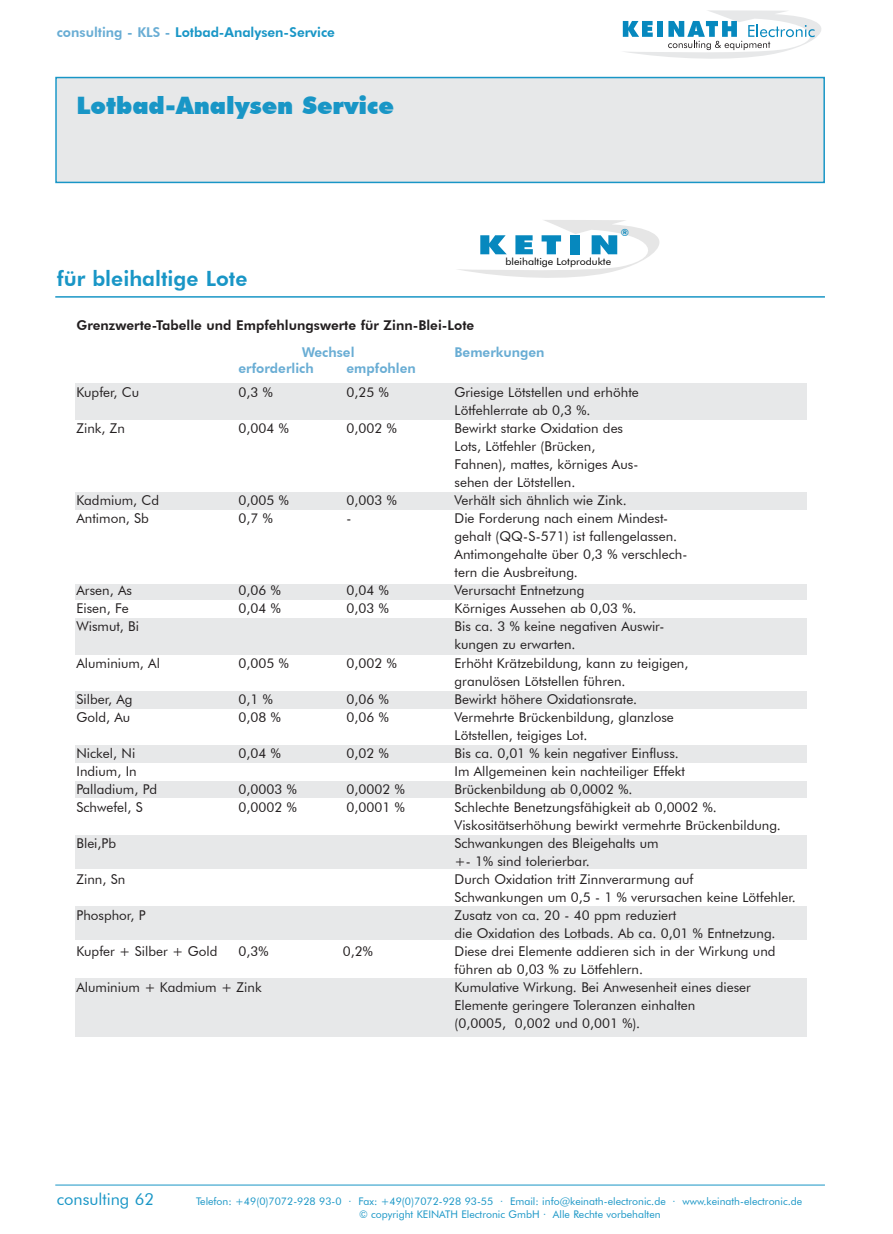
<style>
.page{position:relative;width:893px;height:1234px;background:#fff}
.page>*{position:absolute;margin:0;border:0;box-sizing:border-box;transform-origin:0 0}
.t1{font:900 24px "Futura BT";color:#1996c6}
.t2{font:800 21px "Futura BT";color:#1996c6}
.t3{font:16.5px "Futura BT";color:#1996c6}
.t4{font:13.5px/18px "Futura BT";color:#231f20}
.t5{font:800 13.5px "Futura BT";color:#231f20}
.t6{font:800 13.5px "Futura BT";color:#69add4}
.t7{font:800 13.5px "Futura BT";color:#1996c6}
.t8{font:10.5px/12.6px "Futura BT";color:#1996c6}
.t9{font:9.9px "Futura BT";color:#000;scale:1.07 1}
.t10{font:800 9.9px "Futura BT";color:#0688be}
.s1{color:#69add4}
</style>
<div class="page">
<svg style="left:622px;top:10px;width:199px;height:49px"></svg>
<hr style="left:55px;top:1184px;width:770px;height:1px;background:#1996c6">
<div style="left:75px;top:383px;width:731px;height:37px;background:#e7e8e9"></div>
<div style="left:75px;top:583px;width:731px;height:16px;background:#e7e8e9"></div>
<div style="left:75px;top:781px;width:731px;height:17px;background:#e7e8e9"></div>
<div style="left:75px;top:691px;width:731px;height:17px;background:#e7e8e9"></div>
<div style="left:75px;top:618px;width:731px;height:36px;background:#e7e8e9"></div>
<div style="left:75px;top:492px;width:731px;height:18px;background:#e7e8e9"></div>
<div style="left:75px;top:744px;width:731px;height:18px;background:#e7e8e9"></div>
<div style="left:75px;top:835px;width:731px;height:33px;background:#e7e8e9"></div>
<div style="left:75px;top:978px;width:731px;height:58px;background:#e7e8e9"></div>
<div style="left:75px;top:906px;width:731px;height:33px;background:#e7e8e9"></div>
<div style="left:57px;top:78px;width:766px;height:104px;background:#e7e8e9"></div>
<div style="left:55px;top:77px;width:770px;height:106px;border:2px solid #1996c6"></div>
<hr style="left:55px;top:296px;width:770px;height:1px;background:#1996c6">
<svg style="left:458px;top:220px;width:202px;height:58px"></svg>
<p class="t7" style="left:57px;top:24px;width:280px"><span class="s1">consulting - KLS -</span> Lotbad-Analysen-Service</p>
<h1 class="t1" style="left:76px;top:91px;width:319px">Lotbad-Analysen Service</h1>
<h2 class="t2" style="left:57px;top:265px;width:192px">für bleihaltige Lote</h2>
<p class="t9" style="left:505px;top:255px;width:100px">bleihaltige Lotprodukte</p>
<p class="t10" style="left:621px;top:226px;width:10px">®</p>
<p class="t5" style="left:77px;top:317px;width:399px">Grenzwerte-Tabelle und Empfehlungswerte für Zinn-Blei-Lote</p>
<p class="t6" style="left:302px;top:344px;width:54px">Wechsel</p>
<p class="t6" style="left:455px;top:344px;width:92px">Bemerkungen</p>
<p class="t6" style="left:239px;top:360px;width:77px">erforderlich</p>
<p class="t6" style="left:347px;top:360px;width:71px">empfohlen</p>
<p class="t4" style="left:77px;top:383px;width:64px">Kupfer, Cu</p>
<p class="t4" style="left:239px;top:383px;width:36px">0,3 %</p>
<p class="t4" style="left:347px;top:383px;width:44px">0,25 %</p>
<p class="t4" style="left:455px;top:383px;width:186px">Griesige Lötstellen und erhöhte<br>Lötfehlerrate ab 0,3 %.</p>
<p class="t4" style="left:77px;top:419px;width:50px">Zink, Zn</p>
<p class="t4" style="left:239px;top:419px;width:52px">0,004 %</p>
<p class="t4" style="left:347px;top:419px;width:52px">0,002 %</p>
<p class="t4" style="left:455px;top:419px;width:185px">Bewirkt starke Oxidation des<br>Lots, Lötfehler (Brücken,<br>Fahnen), mattes, körniges Aus&shy;sehen der Lötstellen.</p>
<p class="t4" style="left:77px;top:491px;width:84px">Kadmium, Cd</p>
<p class="t4" style="left:239px;top:491px;width:52px">0,005 %</p>
<p class="t4" style="left:347px;top:491px;width:52px">0,003 %</p>
<p class="t4" style="left:455px;top:491px;width:174px">Verhält sich ähnlich wie Zink.</p>
<p class="t4" style="left:77px;top:509px;width:74px">Antimon, Sb</p>
<p class="t4" style="left:239px;top:509px;width:36px">0,7 %</p>
<p class="t4" style="left:347px;top:509px;width:6px">-</p>
<p class="t4" style="left:455px;top:509px;width:234px">Die Forderung nach einem Mindest&shy;gehalt (QQ-S-571) ist fallengelassen.<br>Antimongehalte über 0,3 % verschlech&shy;tern die Ausbreitung.</p>
<p class="t4" style="left:77px;top:581px;width:57px">Arsen, As</p>
<p class="t4" style="left:239px;top:581px;width:44px">0,06 %</p>
<p class="t4" style="left:347px;top:581px;width:44px">0,04 %</p>
<p class="t4" style="left:455px;top:581px;width:131px">Verursacht Entnetzung</p>
<p class="t4" style="left:77px;top:599px;width:54px">Eisen, Fe</p>
<p class="t4" style="left:239px;top:599px;width:44px">0,04 %</p>
<p class="t4" style="left:347px;top:599px;width:44px">0,03 %</p>
<p class="t4" style="left:455px;top:599px;width:183px">Körniges Aussehen ab 0,03 %.</p>
<p class="t4" style="left:77px;top:617px;width:64px">Wismut, Bi</p>
<p class="t4" style="left:455px;top:617px;width:211px">Bis ca. 3 % keine negativen Auswir&shy;kungen zu erwarten.</p>
<p class="t4" style="left:77px;top:653px;width:85px">Aluminium, Al</p>
<p class="t4" style="left:239px;top:653px;width:52px">0,005 %</p>
<p class="t4" style="left:347px;top:653px;width:52px">0,002 %</p>
<p class="t4" style="left:455px;top:653px;width:235px">Erhöht Krätzebildung, kann zu teigigen, granulösen Lötstellen führen.</p>
<p class="t4" style="left:77px;top:689px;width:58px">Silber, Ag</p>
<p class="t4" style="left:239px;top:689px;width:36px">0,1 %</p>
<p class="t4" style="left:347px;top:689px;width:44px">0,06 %</p>
<p class="t4" style="left:455px;top:689px;width:184px">Bewirkt höhere Oxidationsrate.</p>
<p class="t4" style="left:77px;top:707px;width:55px">Gold, Au</p>
<p class="t4" style="left:239px;top:707px;width:44px">0,08 %</p>
<p class="t4" style="left:347px;top:707px;width:44px">0,06 %</p>
<p class="t4" style="left:455px;top:707px;width:221px">Vermehrte Brückenbildung, glanzlose<br>Lötstellen, teigiges Lot.</p>
<p class="t4" style="left:77px;top:743px;width:60px">Nickel, Ni</p>
<p class="t4" style="left:239px;top:743px;width:44px">0,04 %</p>
<p class="t4" style="left:347px;top:743px;width:44px">0,02 %</p>
<p class="t4" style="left:455px;top:743px;width:226px">Bis ca. 0,01 % kein negativer Einfluss.</p>
<p class="t4" style="left:77px;top:761px;width:62px">Indium, In</p>
<p class="t4" style="left:455px;top:761px;width:232px">Im Allgemeinen kein nachteiliger Effekt</p>
<p class="t4" style="left:77px;top:779px;width:82px">Palladium, Pd</p>
<p class="t4" style="left:239px;top:779px;width:60px">0,0003 %</p>
<p class="t4" style="left:347px;top:779px;width:60px">0,0002 %</p>
<p class="t4" style="left:455px;top:779px;width:179px">Brückenbildung ab 0,0002 %.</p>
<p class="t4" style="left:77px;top:797px;width:68px">Schwefel, S</p>
<p class="t4" style="left:239px;top:797px;width:60px">0,0002 %</p>
<p class="t4" style="left:347px;top:797px;width:60px">0,0001 %</p>
<p class="t4" style="left:455px;top:797px;width:328px">Schlechte Benetzungsfähigkeit ab 0,0002 %.<br>Viskositätserhöhung bewirkt vermehrte Brückenbildung.</p>
<p class="t4" style="left:77px;top:833px;width:41px">Blei,Pb</p>
<p class="t4" style="left:455px;top:833px;width:206px">Schwankungen des Bleigehalts um +- 1% sind tolerierbar.</p>
<p class="t4" style="left:77px;top:869px;width:50px">Zinn, Sn</p>
<p class="t4" style="left:455px;top:869px;width:343px">Durch Oxidation tritt Zinnverarmung auf<br>Schwankungen um 0,5 - 1 % verursachen keine Lötfehler.</p>
<p class="t4" style="left:77px;top:905px;width:71px">Phosphor, P</p>
<p class="t4" style="left:455px;top:905px;width:322px">Zusatz von ca. 20 - 40 ppm reduziert<br>die Oxidation des Lotbads. Ab ca. 0,01 % Entnetzung.</p>
<p class="t4" style="left:77px;top:941px;width:142px">Kupfer + Silber + Gold</p>
<p class="t4" style="left:239px;top:941px;width:31px">0,3%</p>
<p class="t4" style="left:343px;top:941px;width:31px">0,2%</p>
<p class="t4" style="left:455px;top:941px;width:323px">Diese drei Elemente addieren sich in der Wirkung und führen ab 0,03 % zu Lötfehlern.</p>
<p class="t4" style="left:77px;top:977px;width:187px">Aluminium + Kadmium + Zink</p>
<p class="t4" style="left:455px;top:977px;width:298px">Kumulative Wirkung. Bei Anwesenheit eines dieser<br>Elemente geringere Toleranzen einhalten<br>(0,0005, 0,002 und 0,001 %).</p>
<p class="t3" style="left:57px;top:1189px;width:99px">consulting 62</p>
<p class="t8" style="left:359px;top:1194px;width:445px;text-indent:-163px">Telefon: +49(0)7072-928 93-0 · Fax: +49(0)7072-928 93-55 · Email: info@keinath-electronic.de · www.keinath-electronic.de © copyright KEINATH Electronic GmbH · Alle Rechte vorbehalten</p>
</div>
